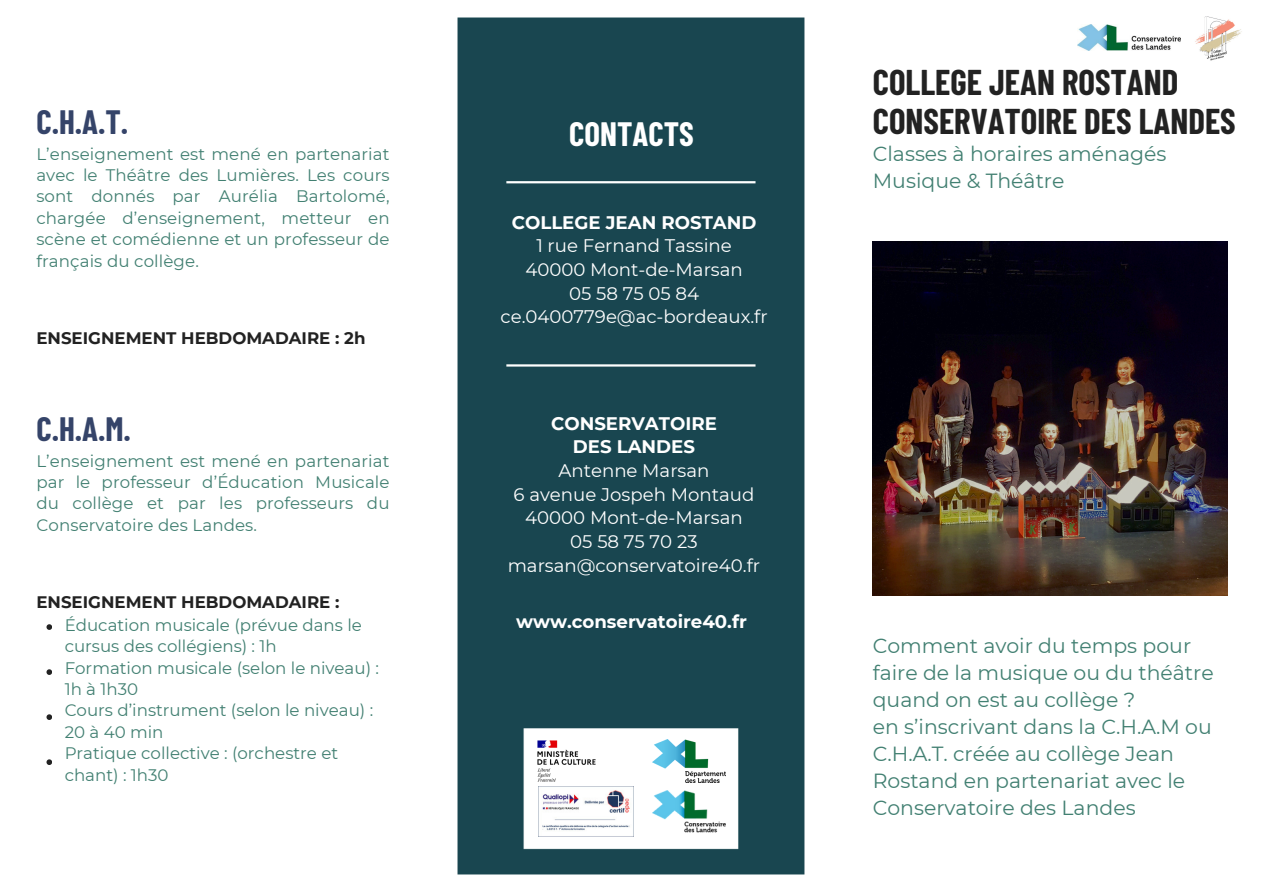
<style>
.page{position:relative;width:1263px;height:894px;background:#fff}
.page>*{position:absolute;margin:0;border:0;box-sizing:border-box;transform-origin:0 0}
.t1{font:700 34.95px/39.3px "Barlow Condensed";color:#222}
.t2{font:700 33px "Barlow Condensed";color:#354469}
.t3{font:700 33px "Barlow Condensed";color:#fff}
.t4{font:20.4px/27px "Montserrat";color:#428072}
.t5{font:18.15px/23.7px "Montserrat";color:#fff;text-align:center}
.t6{font:700 18.15px "Montserrat";color:#fff}
.t7{font:16.65px/21.3px "Montserrat";color:#428072;text-align:justify}
.t8{font:700 16.65px "Montserrat";color:#222}
.s1{font-weight:700}
</style>
<div class="page">
<img style="left:873px;top:242px;width:354px;height:353px">
<div style="left:457px;top:17px;width:348px;height:858px;background:#194650"></div>
<img style="left:653px;top:790px;width:73px;height:43px">
<img style="left:653px;top:739px;width:73px;height:43px">
<img style="left:537px;top:739px;width:59px;height:43px">
<img style="left:538px;top:786px;width:96px;height:50px">
<svg style="left:47px;top:624px;width:5px;height:5px"></svg>
<svg style="left:47px;top:669px;width:5px;height:5px"></svg>
<svg style="left:47px;top:714px;width:5px;height:5px"></svg>
<svg style="left:47px;top:759px;width:5px;height:5px"></svg>
<img style="left:1078px;top:25px;width:102px;height:26px">
<img style="left:1195px;top:16px;width:47px;height:45px">
<p class="t2" style="left:36px;top:101px;width:93px">C.H.A.T.</p>
<p class="t7" style="left:36px;top:143px;width:355px">L’enseignement est mené en partenariat avec le Théâtre des Lumières. Les cours sont donnés par Aurélia Bartolomé, chargée d’enseignement, metteur en scène et comédienne et un professeur de français du collège.</p>
<p class="t8" style="left:36px;top:328px;width:331px">ENSEIGNEMENT HEBDOMADAIRE : 2h</p>
<h5 class="t2" style="left:36px;top:407px;width:96px">C.H.A.M.</h5>
<p class="t7" style="left:36px;top:450px;width:355px">L’enseignement est mené en partenariat par le professeur d’Éducation Musicale du collège et par les professeurs du Conservatoire des Landes.</p>
<p class="t8" style="left:36px;top:592px;width:305px">ENSEIGNEMENT HEBDOMADAIRE :</p>
<h5 class="t7" style="left:65px;top:614px;width:316px;text-align:left">Éducation musicale (prévue dans le cursus des collégiens) : 1h<br>Formation musicale (selon le niveau) :<br>1h à 1h30<br>Cours d’instrument (selon le niveau) :<br>20 à 40 min<br>Pratique collective : (orchestre et chant) : 1h30</h5>
<p class="t3" style="left:569px;top:112px;width:126px">CONTACTS</p>
<p class="t5" style="left:501px;top:210px;width:269px"><span class="s1">COLLEGE JEAN ROSTAND<br></span>1 rue Fernand Tassine<br>40000 Mont-de-Marsan<br>05 58 75 05 84 ce.0400779e@ac-bordeaux.fr</p>
<h4 class="t5" style="left:508px;top:411px;width:254px"><span class="s1">CONSERVATOIRE<br>DES LANDES<br></span>Antenne Marsan<br>6 avenue Jospeh Montaud<br>40000 Mont-de-Marsan<br>05 58 75 70 23 marsan@conservatoire40.fr</h4>
<p class="t6" style="left:516px;top:610px;width:232px">www.conservatoire40.fr</p>
<h1 class="t1" style="left:873px;top:61px;width:364px">COLLEGE JEAN ROSTAND<br>CONSERVATOIRE DES LANDES</h1>
<h1 class="t4" style="left:873px;top:140px;width:295px">Classes à horaires aménagés<br>Musique &amp; Théâtre</h1>
<p class="t4" style="left:873px;top:632px;width:342px">Comment avoir du temps pour faire de la musique ou du théâtre quand on est au collège ?<br>en s’inscrivant dans la C.H.A.M ou<br>C.H.A.T. créée au collège Jean<br>Rostand en partenariat avec le<br>Conservatoire des Landes</p>
</div>
